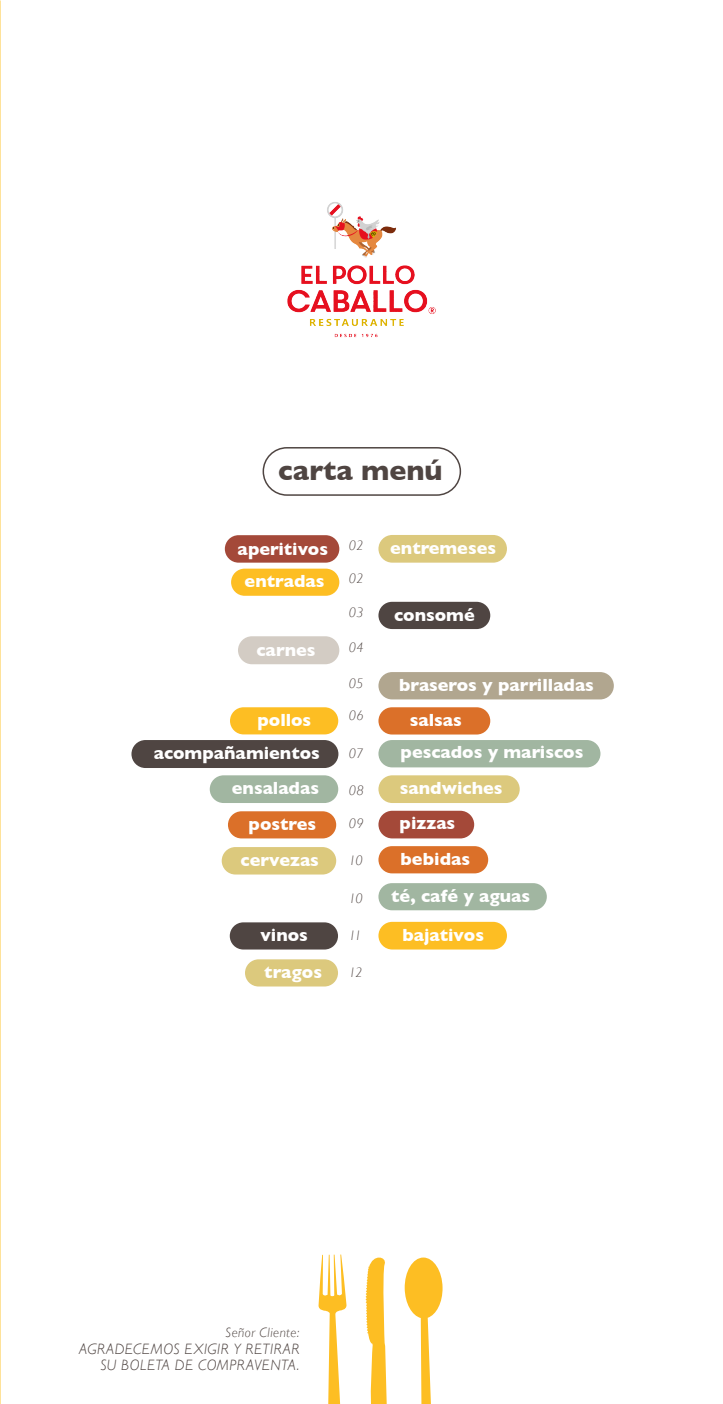
<style>
.page{position:relative;width:723px;height:1404px;background:#fff}
.page>*{position:absolute;margin:0;border:0;box-sizing:border-box;transform-origin:0 0}
.t1{font:700 28.5px "Gill Sans";color:#4f4542}
.t2{font:700 18px/35.4px "Gill Sans";color:#fff}
.t3{font:italic 300 15px/16.5px "Gill Sans";letter-spacing:.035em;color:#4f4542;text-align:right}
.t4{font:italic 300 13.8px "Gill Sans";color:#4f4542}
.t5{font:italic 300 13.5px "Gill Sans";letter-spacing:.035em;color:#4f4542}
</style>
<div class="page">
<svg style="left:0;top:346px;width:1px;height:737px"></svg>
<svg style="left:318px;top:1254px;width:29px;height:149px"></svg>
<svg style="left:365px;top:1257px;width:22px;height:146px"></svg>
<svg style="left:404px;top:1257px;width:39px;height:146px"></svg>
<div style="left:263px;top:447px;width:198px;height:49px;border:2px solid #4f4542;border-radius:24px"></div>
<div style="left:225px;top:535px;width:114px;height:27px;background:#a44939;border-radius:14px"></div>
<div style="left:222px;top:847px;width:114px;height:27px;background:#dcc97d;border-radius:14px"></div>
<div style="left:378px;top:535px;width:129px;height:27px;background:#dcc97d;border-radius:14px"></div>
<div style="left:210px;top:775px;width:128px;height:28px;background:#a1b6a1;border-radius:14px"></div>
<div style="left:378px;top:810px;width:96px;height:28px;background:#a44939;border-radius:14px"></div>
<div style="left:378px;top:775px;width:142px;height:28px;background:#dcc97d;border-radius:14px"></div>
<div style="left:378px;top:921px;width:129px;height:28px;background:#fdbe23;border-radius:14px"></div>
<div style="left:231px;top:568px;width:108px;height:27px;background:#fdbe23;border-radius:14px"></div>
<div style="left:230px;top:707px;width:108px;height:27px;background:#fdbe23;border-radius:14px"></div>
<div style="left:230px;top:922px;width:108px;height:27px;background:#4f4542;border-radius:14px"></div>
<div style="left:245px;top:959px;width:93px;height:27px;background:#dcc97d;border-radius:14px"></div>
<div style="left:228px;top:811px;width:108px;height:27px;background:#db7029;border-radius:14px"></div>
<div style="left:378px;top:601px;width:112px;height:28px;background:#4f4542;border-radius:14px"></div>
<div style="left:378px;top:707px;width:112px;height:27px;background:#db7029;border-radius:14px"></div>
<div style="left:378px;top:846px;width:110px;height:27px;background:#db7029;border-radius:14px"></div>
<div style="left:238px;top:636px;width:101px;height:28px;background:#d3ccc4;border-radius:14px"></div>
<div style="left:131px;top:740px;width:207px;height:28px;background:#4f4542;border-radius:14px"></div>
<div style="left:378px;top:672px;width:236px;height:27px;background:#b1a68f;border-radius:14px"></div>
<div style="left:378px;top:740px;width:222px;height:27px;background:#a1b6a1;border-radius:14px"></div>
<div style="left:378px;top:883px;width:169px;height:27px;background:#a1b6a1;border-radius:14px"></div>
<img style="left:287px;top:202px;width:149px;height:136px">
<h1 class="t1" style="left:278px;top:453px;width:166px">carta menú</h1>
<p class="t2" style="left:238px;top:531px;width:92px">aperitivos</p>
<p class="t2" style="left:245px;top:563px;width:81px">entradas</p>
<p class="t4" style="left:349px;top:537px;width:16px">02</p>
<p class="t4" style="left:349px;top:570px;width:16px">02</p>
<p class="t4" style="left:349px;top:605px;width:16px">03</p>
<p class="t2" style="left:390px;top:529px;width:107px">entremeses</p>
<p class="t2" style="left:394px;top:596px;width:82px">consomé</p>
<p class="t4" style="left:349px;top:639px;width:16px">04</p>
<p class="t4" style="left:349px;top:675px;width:16px">05</p>
<p class="t4" style="left:349px;top:708px;width:16px">06</p>
<p class="t4" style="left:349px;top:745px;width:16px">07</p>
<p class="t4" style="left:349px;top:782px;width:16px">08</p>
<p class="t4" style="left:349px;top:815px;width:16px">09</p>
<p class="t2" style="left:256px;top:632px;width:61px">carnes</p>
<p class="t2" style="left:399px;top:666px;width:196px">braseros y parrilladas</p>
<p class="t2" style="left:257px;top:702px;width:55px">pollos</p>
<p class="t2" style="left:410px;top:702px;width:54px">salsas</p>
<p class="t2" style="left:401px;top:733px;width:184px">pescados y mariscos</p>
<p class="t2" style="left:154px;top:734px;width:168px">acompañamientos</p>
<p class="t2" style="left:232px;top:770px;width:89px">ensaladas</p>
<p class="t2" style="left:400px;top:770px;width:104px">sandwiches pizzas</p>
<p class="t2" style="left:249px;top:806px;width:69px">postres</p>
<p class="t2" style="left:240px;top:841px;width:80px">cervezas</p>
<p class="t2" style="left:260px;top:916px;width:63px;line-height:36.9px">vinos tragos</p>
<p class="t4" style="left:349px;top:852px;width:15px">10</p>
<p class="t4" style="left:349px;top:890px;width:15px">10</p>
<p class="t4" style="left:349px;top:927px;width:14px">11</p>
<p class="t4" style="left:349px;top:964px;width:15px">12</p>
<p class="t2" style="left:400px;top:840px;width:71px">bebidas</p>
<p class="t2" style="left:391px;top:877px;width:140px">té, café y aguas</p>
<p class="t2" style="left:402px;top:917px;width:83px">bajativos</p>
<p class="t5" style="left:226px;top:1324px;width:75px">Señor Cliente:</p>
<p class="t3" style="left:79px;top:1340px;width:222px">AGRADECEMOS EXIGIR Y RETIRAR<br>SU BOLETA DE COMPRAVENTA.</p>
</div>
